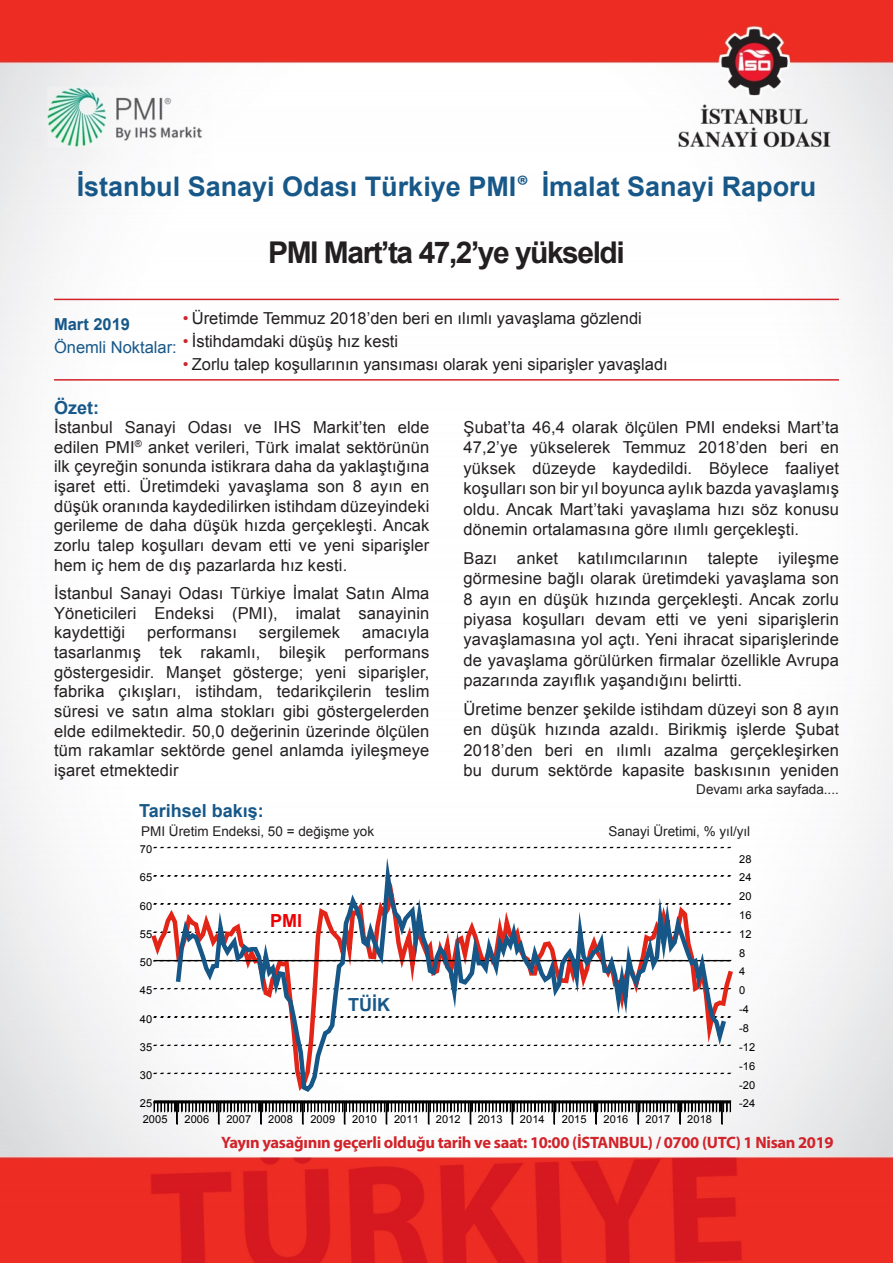
<style>
.page{position:relative;width:893px;height:1263px;background:#fff}
.page>*{position:absolute;margin:0;border:0;box-sizing:border-box;transform-origin:0 0}
.P1_Headline{font:700 30px "Arial";letter-spacing:-.05em;color:#231f20}
.t1{font:700 27px "Myriad Pro";color:#175889}
.t2{font:700 27px "Arial";color:#175889}
.P1_Subheader{font:700 18px "Arial";color:#175889}
.P1_Subheader-2{font:700 18px "Arial";color:#eb0003}
.P1_Body_text{font:16.5px/19.6px "Arial";letter-spacing:.01em;color:#231f20;text-align:justify}
.P1_Body_text-2{font:700 16.5px "Myriad Pro";letter-spacing:-.02em;color:#d1232a}
.P1_Subheader-3{font:16.5px "Arial";color:#175889}
.P1_Subheader-4{font:700 16.5px "Arial";color:#175889}
.graph_label{font:13.5px "Arial";color:#231f20}
.t3{font:10.95px "Arial";letter-spacing:.005em;color:#000}
.s1{font-family:"Myriad Pro"}
.s2{color:#d1232a}
</style>
<div class="page">
<img style="left:0;top:0;width:893px;height:1263px">
<hr style="left:54px;top:299px;width:785px;height:1px;background:#d1232a">
<hr style="left:54px;top:379px;width:785px;height:2px;background:#d1232a">
<svg style="left:154px;top:1101px;width:577px;height:23px"></svg>
<svg style="left:154px;top:847px;width:576px;height:1px"></svg>
<svg style="left:148px;top:871px;width:588px;height:224px"></svg>
<div style="left:154px;top:960px;width:576px;height:1px;border:1px solid #000"></div>
<svg style="left:173px;top:839px;width:556px;height:256px"></svg>
<h2 class="t2" style="left:77px;top:168px;width:741px">İstanbul Sanayi Odası Türkiye PMI<span class="s1">®</span> İmalat Sanayi Raporu</h2>
<h2 class="t1" style="left:67px;top:169px;width:761px">Istanbul Chamber of Industry Turkey PMI® M nufacturing Index</h2>
<p class="P1_Headline" style="left:268px;top:233px;width:358px">PMI Mart’ta 47,2’ye yükseldi</p>
<p class="P1_Subheader-4" style="left:54px;top:313px;width:78px">Mart 2019</p>
<p class="P1_Subheader-3" style="left:54px;top:337px;width:124px">Önemli Noktalar:</p>
<p class="P1_Body_text" style="left:183px;top:308px;width:460px"><span class="s2">•</span> Üretimde Temmuz 2018’den beri en ılımlı yavaşlama gözlendi</p>
<p class="P1_Body_text" style="left:183px;top:332px;width:217px"><span class="s2">•</span> İstihdamdaki düşüş hız kesti</p>
<p class="P1_Body_text" style="left:183px;top:355px;width:486px"><span class="s2">•</span> Zorlu talep koşullarının yansıması olarak yeni siparişler yavaşladı</p>
<p class="P1_Subheader" style="left:54px;top:396px;width:46px">Özet:</p>
<p class="P1_Body_text" style="left:54px;top:418px;width:377px">İstanbul Sanayi Odası ve IHS Markit’ten elde edilen PMI<sup>®</sup> anket verileri, Türk imalat sektörünün ilk çeyreğin sonunda istikrara daha da yaklaştığına işaret etti. Üretimdeki yavaşlama son 8 ayın en düşük oranında kaydedilirken istihdam düzeyindeki gerileme de daha düşük hızda gerçekleşti. Ancak zorlu talep koşulları devam etti ve yeni siparişler hem iç hem de dış pazarlarda hız kesti.</p>
<p class="P1_Body_text" style="left:54px;top:583px;width:377px">İstanbul Sanayi Odası Türkiye İmalat Satın Alma Yöneticileri Endeksi (PMI), imalat sanayinin kaydettiği</p>
<p class="P1_Body_text" style="left:147px;top:623px;width:91px">performansı</p>
<p class="P1_Body_text" style="left:259px;top:623px;width:83px">sergilemek</p>
<p class="P1_Body_text" style="left:54px;top:623px;width:377px;text-indent:308px">amacıyla tasarlanmış tek rakamlı, bileşik performans göstergesidir. Manşet gösterge; yeni siparişler, fabrika çıkışları, istihdam, tedarikçilerin teslim süresi ve satın alma stokları gibi göstergelerden elde edilmektedir. 50,0 değerinin üzerinde ölçülen tüm rakamlar sektörde genel anlamda iyileşmeye işaret etmektedir</p>
<p class="P1_Subheader" style="left:139px;top:799px;width:126px">Tarihsel bakış:</p>
<p class="P1_Body_text" style="left:463px;top:417px;width:377px;line-height:20.4px">Şubat’ta 46,4 olarak ölçülen PMI endeksi Mart’ta 47,2’ye yükselerek Temmuz 2018’den beri en yüksek düzeyde kaydedildi. Böylece faaliyet koşulları son bir yıl boyunca aylık bazda yavaşlamış oldu. Ancak Mart’taki yavaşlama hızı söz konusu dönemin ortalamasına göre ılımlı gerçekleşti.</p>
<p class="P1_Body_text" style="left:463px;top:548px;width:377px;line-height:20.4px">Bazı anket katılımcılarının talepte iyileşme görmesine bağlı olarak üretimdeki yavaşlama son 8 ayın en düşük hızında gerçekleşti. Ancak zorlu piyasa koşulları devam etti ve yeni siparişlerin yavaşlamasına yol açtı. Yeni ihracat siparişlerinde de yavaşlama görülürken firmalar özellikle Avrupa pazarında zayıflık yaşandığını belirtti.</p>
<p class="P1_Body_text" style="left:463px;top:699px;width:377px;line-height:20.4px">Üretime benzer şekilde istihdam düzeyi son 8 ayın en düşük hızında azaldı. Birikmiş işlerde Şubat 2018’den beri en ılımlı azalma gerçekleşirken bu durum sektörde kapasite baskısının yeniden</p>
<p class="graph_label" style="left:696px;top:781px;width:144px">Devamı arka sayfada....</p>
<p class="graph_label" style="left:141px;top:822px;width:234px">PMI Üretim Endeksi, 50 = değişme yok</p>
<p class="graph_label" style="left:608px;top:822px;width:143px">Sanayi Üretimi, % yıl/yıl</p>
<p class="t3" style="left:140px;top:842px;width:14px">70</p>
<p class="t3" style="left:140px;top:870px;width:14px">65</p>
<p class="t3" style="left:140px;top:898px;width:14px">60</p>
<p class="t3" style="left:140px;top:927px;width:14px">55</p>
<p class="t3" style="left:140px;top:955px;width:14px">50</p>
<p class="t3" style="left:140px;top:983px;width:14px">45</p>
<p class="t3" style="left:140px;top:1011px;width:14px">40</p>
<p class="t3" style="left:140px;top:1040px;width:14px">35</p>
<p class="t3" style="left:140px;top:1068px;width:14px">30</p>
<p class="t3" style="left:140px;top:1096px;width:14px">25</p>
<p class="P1_Subheader-2" style="left:270px;top:909px;width:34px">PMI</p>
<p class="P1_Subheader" style="left:348px;top:992px;width:43px">TÜİK</p>
<p class="t3" style="left:143px;top:1112px;width:26px">2005</p>
<p class="t3" style="left:185px;top:1112px;width:26px">2006</p>
<p class="t3" style="left:226px;top:1112px;width:26px">2007</p>
<p class="t3" style="left:268px;top:1112px;width:26px">2008</p>
<p class="t3" style="left:310px;top:1112px;width:26px">2009</p>
<p class="t3" style="left:352px;top:1112px;width:26px">2010</p>
<p class="t3" style="left:394px;top:1112px;width:26px">2011</p>
<p class="t3" style="left:436px;top:1112px;width:26px">2012</p>
<p class="t3" style="left:478px;top:1112px;width:26px">2013</p>
<p class="t3" style="left:520px;top:1112px;width:26px">2014</p>
<p class="t3" style="left:562px;top:1112px;width:26px">2015</p>
<p class="t3" style="left:604px;top:1112px;width:26px">2016</p>
<p class="t3" style="left:645px;top:1112px;width:26px">2017</p>
<p class="t3" style="left:687px;top:1112px;width:26px">2018</p>
<p class="t3" style="left:739px;top:852px;width:14px">28</p>
<p class="t3" style="left:739px;top:870px;width:14px">24</p>
<p class="t3" style="left:739px;top:889px;width:14px">20</p>
<p class="t3" style="left:739px;top:908px;width:14px">16</p>
<p class="t3" style="left:739px;top:927px;width:14px">12</p>
<p class="t3" style="left:739px;top:946px;width:8px">8</p>
<p class="t3" style="left:739px;top:964px;width:8px">4</p>
<p class="t3" style="left:739px;top:983px;width:8px">0</p>
<p class="t3" style="left:739px;top:1002px;width:11px">-4</p>
<p class="t3" style="left:739px;top:1021px;width:11px">-8</p>
<p class="t3" style="left:739px;top:1040px;width:18px">-12</p>
<p class="t3" style="left:739px;top:1059px;width:18px">-16</p>
<p class="t3" style="left:739px;top:1077px;width:18px">-20</p>
<p class="t3" style="left:739px;top:1096px;width:18px">-24</p>
<p class="P1_Body_text-2" style="left:221px;top:1131px;width:614px">Yayın yasağının geçerli olduğu tarih ve saat: 10:00 (İSTANBUL) / 0700 (UTC) 1 Nisan 2019</p>
</div>
